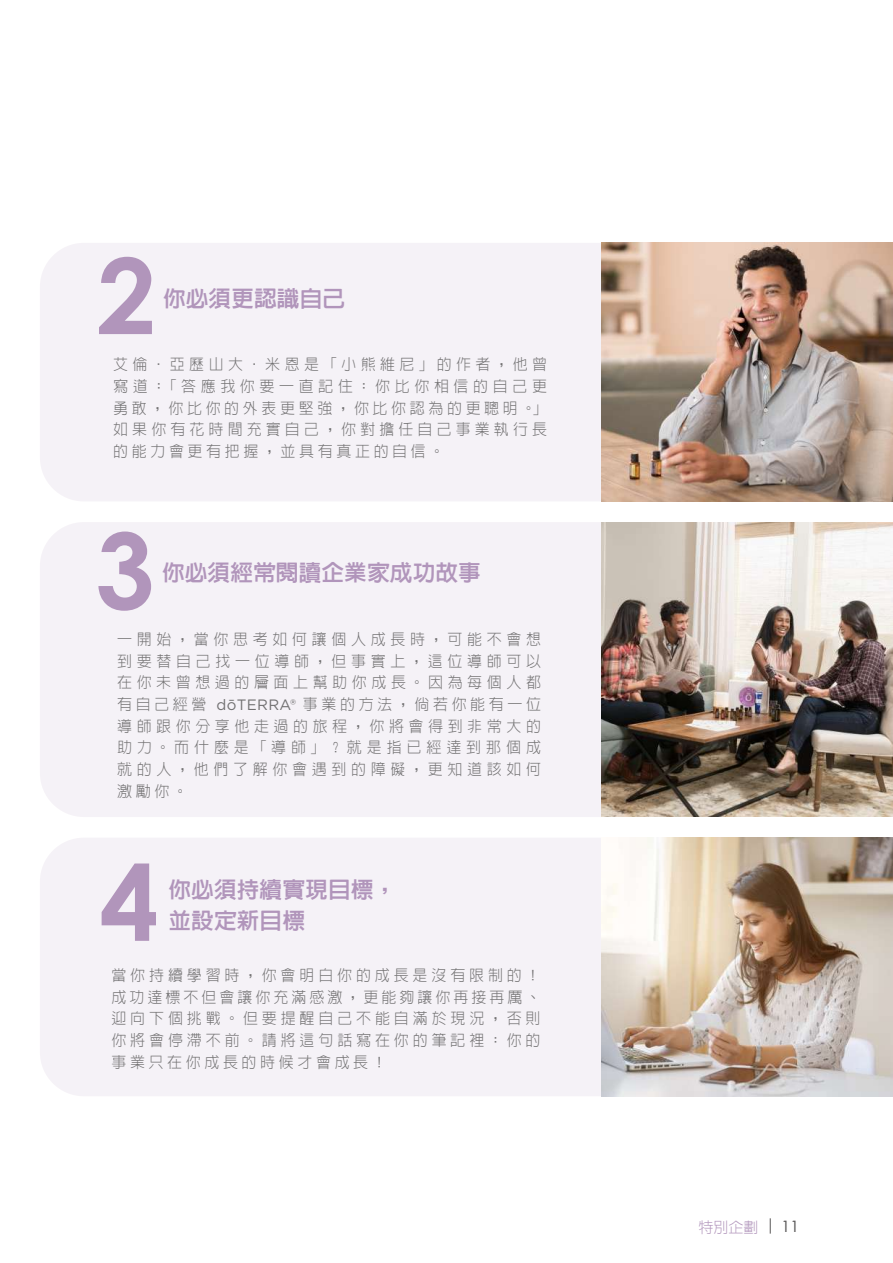
<style>
.page{position:relative;width:893px;height:1263px;background:#fff}
.page>*{position:absolute;margin:0;border:0;box-sizing:border-box;transform-origin:0 0}
.t1{font:700 105px "Century Gothic";color:#b195bb}
.t2{font:800 22.5px/30.8px "AR Hei B5";color:#b195bb}
.t3{font:300 15.45px/21.6px "AR Hei B5";letter-spacing:.26em;color:#717071;text-align:justify}
.t4{font:300 15px "AR Hei B5";color:#b195bb}
.t5{font:15px "Futura Std";color:#595757}
.s1{font-family:"Gotham";font-weight:400;font-size:15px}
</style>
<div class="page">
<div style="left:40px;top:243px;width:561px;height:258px;background:#f5f2f7"></div>
<div style="left:40px;top:838px;width:561px;height:258px;background:#f5f2f7"></div>
<div style="left:40px;top:522px;width:611px;height:295px;background:#f5f2f7"></div>
<svg style="left:770px;top:1218px;width:1px;height:15px"></svg>
<img style="left:601px;top:243px;width:292px;height:258px">
<img style="left:601px;top:838px;width:292px;height:258px">
<img style="left:601px;top:522px;width:292px;height:294px">
<h1 class="t1" style="left:97px;top:216px;width:61px">2</h1>
<p class="t3" style="left:113px;top:354px;width:435px">艾倫．亞歷山大．米恩是「小熊維尼」的作者，他曾寫道：「答應我你要一直記住：你比你相信的自己更勇敢，你比你的外表更堅強，你比你認為的更聰明。」如果你有花時間充實自己，你對擔任自己事業執行長的能力會更有把握，並具有真正的自信。</p>
<h2 class="t2" style="left:163px;top:283px;width:184px">你必須更認識自己</h2>
<h1 class="t1" style="left:95px;top:491px;width:61px">3</h1>
<h2 class="t2" style="left:162px;top:557px;width:321px">你必須經常閱讀企業家成功故事</h2>
<p class="t3" style="left:117px;top:628px;width:425px">一開始，當你思考如何讓個人成長時，可能不會想到要替自己找一位導師，但事實上，這位導師可以在你未曾想過的層面上幫助你成長。因為每個人都有自己經營 <span class="s1">dōTERRA®</span> 事業的方法，倘若你能有一位導師跟你分享他走過的旅程，你將會得到非常大的助力。而什麼是「導師」？就是指已經達到那個成就的人，他們了解你會遇到的障礙，更知道該如何激勵你。</p>
<h1 class="t1" style="left:99px;top:823px;width:61px">4</h1>
<h2 class="t2" style="left:168px;top:874px;width:229px">你必須持續實現目標，並設定新目標</h2>
<p class="t3" style="left:111px;top:964px;width:431px">當你持續學習時，你會明白你的成長是沒有限制的！成功達標不但會讓你充滿感激，更能夠讓你再接再厲、迎向下個挑戰。但要提醒自己不能自滿於現況，否則你將會停滯不前。請將這句話寫在你的筆記裡：你的事業只在你成長的時候才會成長！</p>
<p class="t4" style="left:698px;top:1220px;width:61px">特別企劃</p>
<p class="t5" style="left:781px;top:1217px;width:20px">11</p>
</div>
